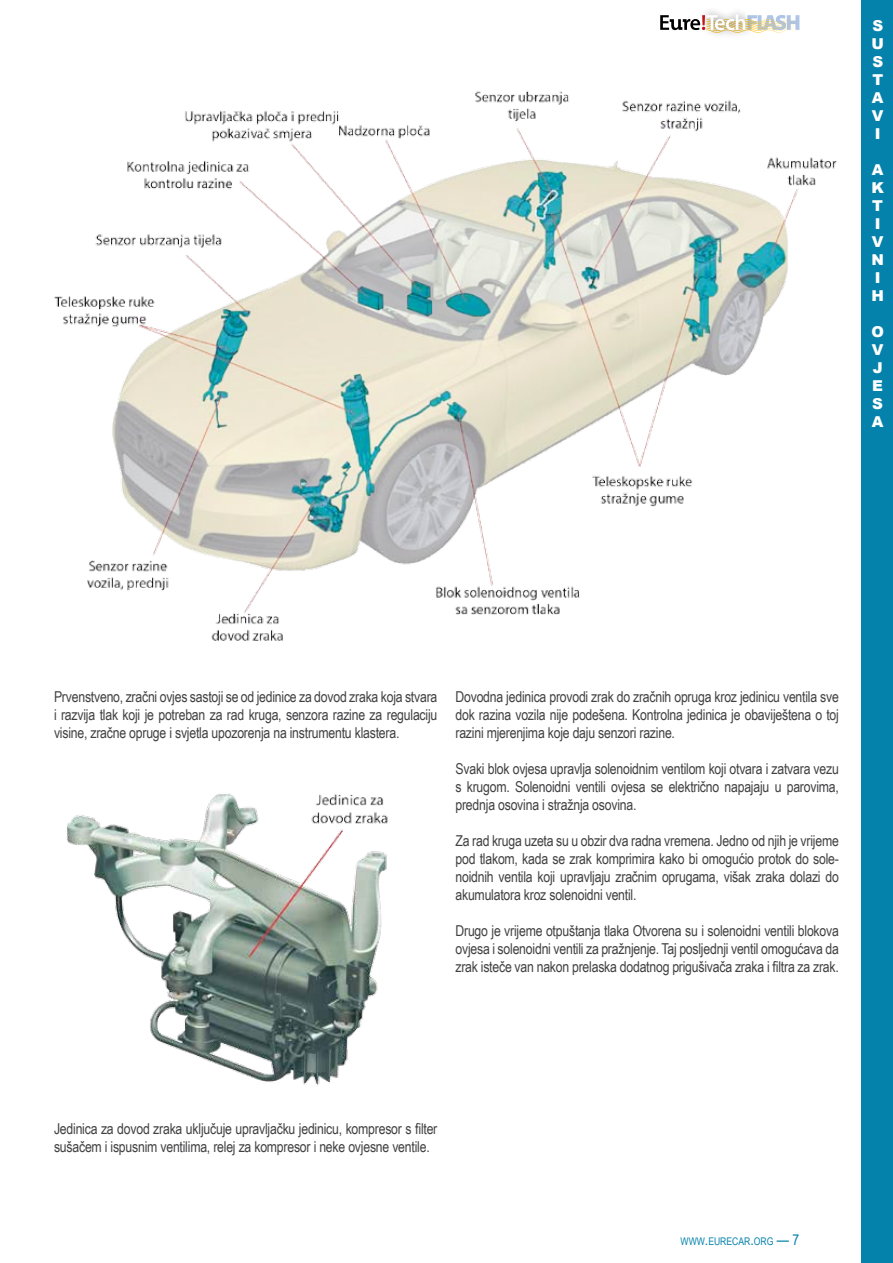
<style>
.page{position:relative;width:893px;height:1263px;background:#fff}
.page>*{position:absolute;margin:0;border:0;box-sizing:border-box;transform-origin:0 0}
.t1{font:15px/18px "Arial Narrow";letter-spacing:-.015em;color:#414042;text-align:justify}
.t2{font:900 15px/18px "Arial";color:#fff;text-align:justify}
.t3{font:10.5px "Arial Narrow";color:#0482ab}
.s1{font-size:15px}
</style>
<div class="page">
<svg style="left:660px;top:14px;width:139px;height:19px"></svg>
<div style="left:862px;top:0;width:31px;height:1263px;background:#0482ab"></div>
<img style="left:54px;top:54px;width:808px;height:601px">
<img style="left:67px;top:793px;width:321px;height:293px">
<p class="t2" style="left:871px;top:16px;width:14px">S U S T A V I</p>
<p class="t2" style="left:871px;top:160px;width:14px;text-align:left">A<br>K<br>T<br>I<br>V<br>N<br>I<br>H</p>
<p class="t2" style="left:871px;top:322px;width:14px">O V J E S A</p>
<p class="t1" style="left:54px;top:687px;width:385px">Prvenstveno, zračni ovjes sastoji se od jedinice za dovod zraka koja stvara i razvija tlak koji je potreban za rad kruga, senzora razine za regulaciju visine, zračne opruge i svjetla upozorenja na instrumentu klastera.</p>
<p class="t1" style="left:455px;top:687px;width:385px">Dovodna jedinica provodi zrak do zračnih opruga kroz jedinicu ventila sve dok razina vozila nije podešena. Kontrolna jedinica je obaviještena o toj razini mjerenjima koje daju senzori razine.</p>
<p class="t1" style="left:455px;top:759px;width:385px">Svaki blok ovjesa upravlja solenoidnim ventilom koji otvara i zatvara vezu s krugom. Solenoidni ventili ovjesa se električno napajaju u parovima, prednja osovina i stražnja osovina.</p>
<p class="t1" style="left:455px;top:831px;width:385px">Za rad kruga uzeta su u obzir dva radna vremena. Jedno od njih je vrijeme pod tlakom, kada se zrak komprimira kako bi omogućio protok do sole&shy;noidnih ventila koji upravljaju zračnim oprugama, višak zraka dolazi do akumulatora kroz solenoidni ventil.</p>
<p class="t1" style="left:455px;top:921px;width:385px">Drugo je vrijeme otpuštanja tlaka Otvorena su i solenoidni ventili blokova ovjesa i solenoidni ventili za pražnjenje. Taj posljednji ventil omogućava da zrak isteče van nakon prelaska dodatnog prigušivača zraka i filtra za zrak.</p>
<p class="t1" style="left:54px;top:1119px;width:385px">Jedinica za dovod zraka uključuje upravljačku jedinicu, kompresor s filter sušačem i ispusnim ventilima, relej za kompresor i neke ovjesne ventile.</p>
<p class="t3" style="left:680px;top:1233px;width:120px">WWW<span class="s1">.</span>EURECAR<span class="s1">.</span>ORG <span class="s1">— 7</span></p>
</div>
